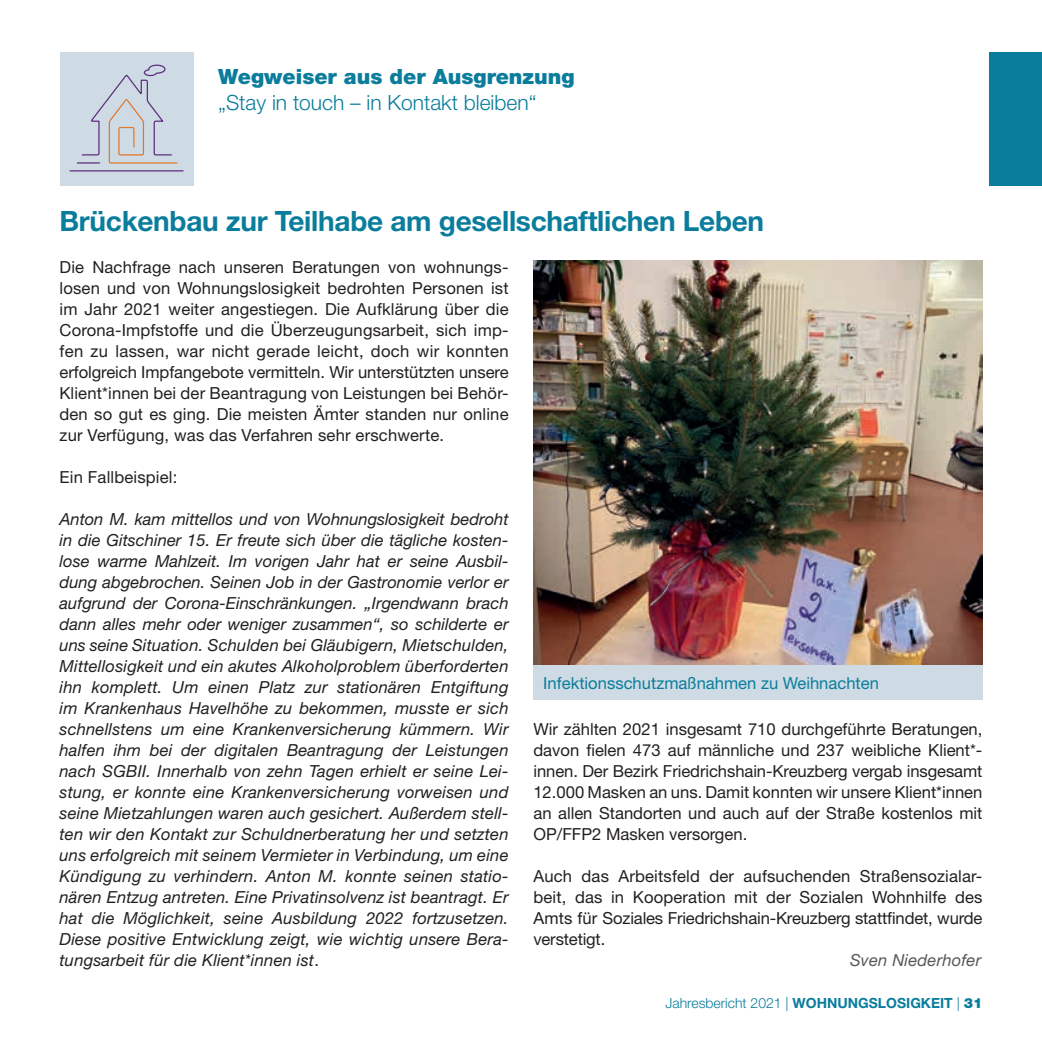
<style>
.page{position:relative;width:1042px;height:1042px;background:#fff}
.page>*{position:absolute;margin:0;border:0;box-sizing:border-box;transform-origin:0 0}
.t1{font:700 28px "Helvetica Neue";letter-spacing:-.01em;color:#0a7d9c}
.t2{font:300 21px "Helvetica Neue";color:#0a7d9c}
.t3{font:900 21px "Helvetica Neue";color:#0a7d9c}
.t4{font:italic 16.62px/21px "Helvetica Neue";letter-spacing:.01em;color:#231f20;text-align:justify}
.t5{font:16.62px/21px "Helvetica Neue";color:#231f20;text-align:justify}
.t6{font:16.62px "Helvetica Neue";color:#0a7d9c}
.t7{font:italic 16.62px "Helvetica Neue";letter-spacing:.01em;color:#57585a}
.t8{font:300 14px "Helvetica Neue";color:#0a7d9c}
.s1{font-style:normal}
.s2{font-weight:700}
.s3{font-weight:900}
</style>
<div class="page">
<div style="left:990px;top:52px;width:52px;height:134px;background:#0a7d9c"></div>
<div style="left:60px;top:52px;width:133px;height:134px;background:#cedbe4"></div>
<hr style="left:70px;top:170px;width:113px;height:1px;background:#5e2e7e">
<hr style="left:77px;top:162px;width:22px;height:2px;background:#5e2e7e">
<svg style="left:81px;top:64px;width:97px;height:100px"></svg>
<img style="left:533px;top:261px;width:449px;height:404px">
<div style="left:533px;top:665px;width:449px;height:34px;background:#cedbe4"></div>
<p class="t3" style="left:218px;top:64px;width:358px">Wegweiser aus der Ausgrenzung</p>
<p class="t2" style="left:218px;top:90px;width:320px">„Stay in touch – in Kontakt bleiben“</p>
<h1 class="t1" style="left:60px;top:204px;width:706px">Brückenbau zur Teilhabe am gesellschaftlichen Leben</h1>
<p class="t5" style="left:60px;top:256px;width:450px">Die Nachfrage nach unseren Beratungen von wohnungs&shy;losen und von Wohnungslosigkeit bedrohten Personen ist im Jahr 2021 weiter angestiegen. Die Aufklärung über die Corona-Impfstoffe und die Überzeugungsarbeit, sich imp&shy;fen zu lassen, war nicht gerade leicht, doch wir konnten erfolgreich Impfangebote vermitteln. Wir unterstützten unsere Klient*innen bei der Beantragung von Leistungen bei Behör&shy;den so gut es ging. Die meisten Ämter standen nur online zur Verfügung, was das Verfahren sehr erschwerte.</p>
<p class="t5" style="left:60px;top:466px;width:119px">Ein Fallbeispiel:</p>
<p class="t4" style="left:60px;top:508px;width:450px">Anton M. kam mittellos und von Wohnungslosigkeit bedroht in die Gitschiner 15. Er freute sich über die tägliche kosten&shy;lose warme Mahlzeit. Im vorigen Jahr hat er seine Ausbil&shy;dung abgebrochen. Seinen Job in der Gastronomie verlor er aufgrund der Corona-Einschränkungen. „Irgendwann brach dann alles mehr oder weniger zusammen“, so schilderte er uns seine Situation. Schulden bei Gläubigern, Mietschulden, Mittellosigkeit und ein akutes Alkoholproblem überforderten ihn komplett. Um einen Platz zur stationären Entgiftung im Krankenhaus Havelhöhe zu bekommen, musste er sich schnellstens um eine Krankenversicherung kümmern. Wir halfen ihm bei der digitalen Beantragung der Leistungen nach SGBII. Innerhalb von zehn Tagen erhielt er seine Lei&shy;stung, er konnte eine Krankenversicherung vorweisen und seine Mietzahlungen waren auch gesichert. Außerdem stell&shy;ten wir den Kontakt zur Schuldnerberatung her und setzten uns erfolgreich mit seinem Vermieter in Verbindung, um eine Kündigung zu verhindern. Anton M. konnte seinen statio&shy;nären Entzug antreten. Eine Privatinsolvenz ist beantragt. Er hat die Möglichkeit, seine Ausbildung 2022 fortzusetzen.<br>Diese positive Entwicklung zeigt, wie wichtig unsere Bera&shy;tungsarbeit für die Klient*innen ist<span class="s1">.</span></p>
<p class="t6" style="left:543px;top:673px;width:337px">Infektionsschutzmaßnahmen zu Weihnachten</p>
<p class="t5" style="left:533px;top:718px;width:450px">Wir zählten 2021 insgesamt 710 durchgeführte Beratungen, davon fielen 473 auf männliche und 237 weibliche Klient*- innen. Der Bezirk Friedrichshain-Kreuzberg vergab insgesamt 12.000 Masken an uns. Damit konnten wir unsere Klient*innen an allen Standorten und auch auf der Straße kostenlos mit OP/FFP2 Masken versorgen.</p>
<p class="t5" style="left:533px;top:865px;width:450px">Auch das Arbeitsfeld der aufsuchenden Straßensozialar&shy;beit, das in Kooperation mit der Sozialen Wohnhilfe des Amts für Soziales Friedrichshain-Kreuzberg stattfindet, wurde verstetigt.</p>
<p class="t7" style="left:850px;top:950px;width:133px">Sven Niederhofer</p>
<p class="t8" style="left:665px;top:994px;width:318px">Jahresbericht 2021 | <span class="s2">WOHNUNGSLOSIGKEIT</span> | <span class="s3">31</span></p>
</div>
